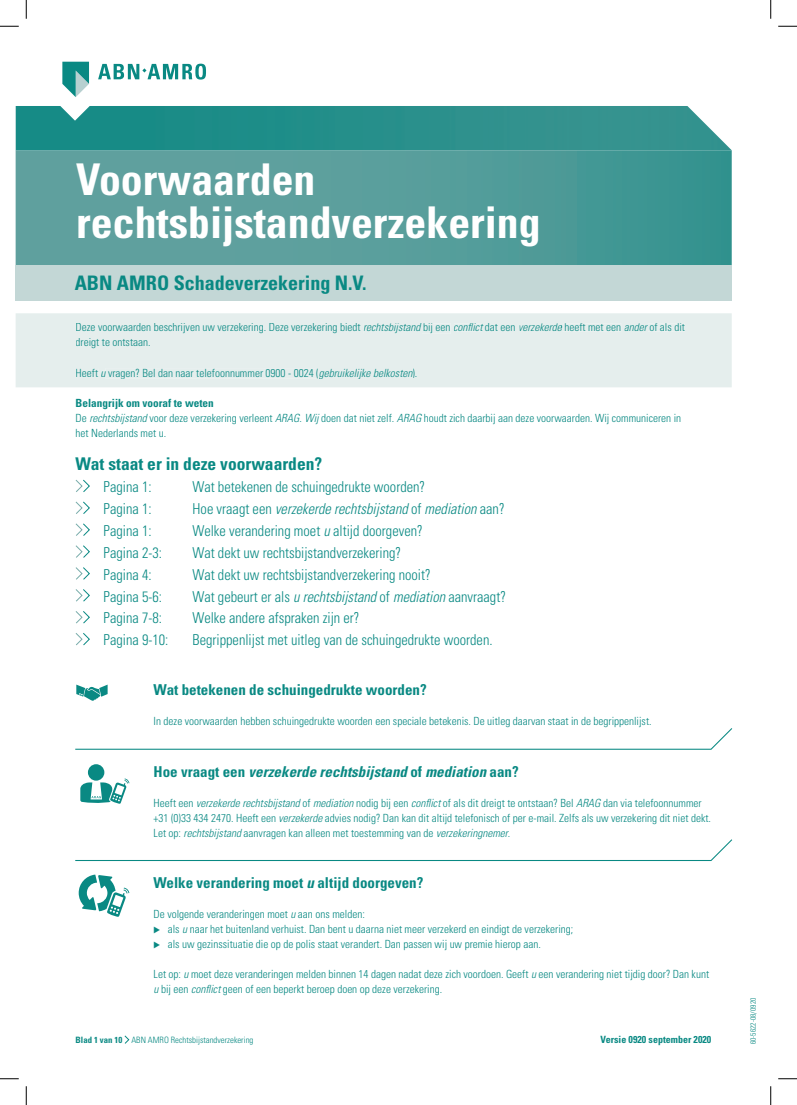
<style>
.page{position:relative;width:797px;height:1105px;background:#fff}
.page>*{position:absolute;margin:0;border:0;box-sizing:border-box;transform-origin:0 0}
.t1{font:700 condensed 43.75px/43.8px "Univers LT Std";color:#fff}
.t2{font:700 condensed 20px "Univers LT Std";color:#098983}
.t3{font:700 condensed 17.5px "Univers LT Std";color:#098983}
.t4{font:300 condensed 15px "Univers LT Std";color:#098983;scale:.96 1}
.t5{font:700 condensed 15px "Univers LT Std";color:#098983}
.t6{font:italic 700 condensed 15px "Univers LT Std";color:#098983}
.t7{font:italic 300 condensed 15px "Univers LT Std";color:#098983;scale:.96 1}
.t8{font:300 condensed 11.25px/15px "Univers LT Std";color:#098983}
.t9{font:700 condensed 10px "Univers LT Std";color:#098983}
.t10{font:300 condensed 8.75px "Univers LT Std";color:#098983}
.t11{font:300 condensed 7.5px "Univers LT Std";color:#098983}
.s1{font-style:italic}
.s2{font-weight:700}
.s3{font-style:normal}
</style>
<div class="page">
<svg style="left:75px;top:728px;width:658px;height:22px"></svg>
<svg style="left:75px;top:839px;width:658px;height:22px"></svg>
<div style="left:88px;top:764px;width:16px;height:17px;background:#098983;border-radius:50%"></div>
<svg style="left:80px;top:778px;width:49px;height:26px"></svg>
<svg style="left:76px;top:685px;width:32px;height:16px"></svg>
<svg style="left:75px;top:479px;width:15px;height:13px"></svg>
<svg style="left:75px;top:501px;width:15px;height:13px"></svg>
<svg style="left:75px;top:523px;width:15px;height:13px"></svg>
<svg style="left:75px;top:545px;width:15px;height:13px"></svg>
<svg style="left:75px;top:567px;width:15px;height:13px"></svg>
<svg style="left:75px;top:589px;width:15px;height:13px"></svg>
<svg style="left:75px;top:611px;width:15px;height:13px"></svg>
<svg style="left:75px;top:633px;width:15px;height:13px"></svg>
<svg style="left:79px;top:874px;width:50px;height:43px"></svg>
<div style="left:16px;top:313px;width:715px;height:74px;background:#e5eeed"></div>
<div style="left:76px;top:323px;width:284px;height:11px;background:#e5eeed"></div>
<div style="left:364px;top:323px;width:56px;height:11px;background:#e5eeed"></div>
<div style="left:483px;top:323px;width:32px;height:9px;background:#e5eeed"></div>
<svg style="left:420px;top:323px;width:63px;height:11px"></svg>
<div style="left:519px;top:323px;width:43px;height:9px;background:#e5eeed"></div>
<svg style="left:562px;top:323px;width:59px;height:9px"></svg>
<div style="left:624px;top:323px;width:23px;height:9px;background:#e5eeed"></div>
<svg style="left:647px;top:323px;width:38px;height:9px"></svg>
<div style="left:76px;top:338px;width:74px;height:11px;background:#e5eeed"></div>
<div style="left:76px;top:368px;width:22px;height:9px;background:#e5eeed"></div>
<div style="left:102px;top:368px;width:216px;height:11px;background:#e5eeed"></div>
<div style="left:319px;top:368px;width:94px;height:11px;background:#e5eeed"></div>
<svg style="left:413px;top:368px;width:3px;height:10px"></svg>
<svg style="left:16px;top:150px;width:715px;height:115px;background:#539c9a"></svg>
<div style="left:16px;top:265px;width:715px;height:36px;background:#c3d7d6"></div>
<img style="left:16px;top:106px;width:715px;height:44px">
<svg style="left:124px;top:1035px;width:5px;height:9px"></svg>
<svg style="left:50px;top:62px;width:156px;height:59px"></svg>
<svg style="left:0;top:25px;width:19px;height:2px"></svg>
<svg style="left:778px;top:25px;width:19px;height:2px"></svg>
<svg style="left:0;top:1078px;width:19px;height:1px"></svg>
<svg style="left:778px;top:1078px;width:19px;height:1px"></svg>
<svg style="left:25px;top:0;width:2px;height:19px"></svg>
<svg style="left:25px;top:1086px;width:2px;height:19px"></svg>
<svg style="left:770px;top:0;width:1px;height:19px"></svg>
<svg style="left:770px;top:1086px;width:1px;height:19px"></svg>
<h1 class="t1" style="left:76px;top:157px;width:466px">Voorwaarden rechtsbijstandverzekering</h1>
<h2 class="t2" style="left:75px;top:270px;width:293px">ABN AMRO Schadeverzekering N.V.</h2>
<p class="t8" style="left:76px;top:320px;width:611px">Deze voorwaarden beschrijven uw verzekering. Deze verzekering biedt <span class="s1">rechtsbijstand</span> bij een <span class="s1">conflict</span> dat een <span class="s1">verzekerde</span> heeft met een <span class="s1">ander</span> of als dit dreigt te ontstaan.</p>
<p class="t8" style="left:76px;top:365px;width:343px">Heeft <span class="s1">u</span> vragen? Bel dan naar telefoonnummer 0900 - 0024 (<span class="s1">gebruikelijke belkosten</span>).</p>
<p class="t8" style="left:76px;top:395px;width:607px"><span class="s2">Belangrijk om vooraf te weten<br></span>De <span class="s1">rechtsbijstand</span> voor deze verzekering verleent <span class="s1">ARAG</span>. <span class="s1">Wij</span> doen dat niet zelf. <span class="s1">ARAG</span> houdt zich daarbij aan deze voorwaarden. Wij communiceren in het Nederlands met u.</p>
<h3 class="t3" style="left:76px;top:453px;width:248px">Wat staat er in deze voorwaarden?</h3>
<h3 class="t4" style="left:104px;top:478px;width:51px">Pagina 1:</h3>
<h3 class="t4" style="left:193px;top:478px;width:244px">Wat betekenen de schuingedrukte woorden?</h3>
<h3 class="t4" style="left:104px;top:500px;width:51px">Pagina 1:</h3>
<h3 class="t7" style="left:193px;top:500px;width:326px"><span class="s3">Hoe vraagt een</span> verzekerde rechtsbijstand <span class="s3">of</span> mediation <span class="s3">aan?</span></h3>
<h3 class="t4" style="left:104px;top:522px;width:51px">Pagina 1:</h3>
<h3 class="t4" style="left:193px;top:522px;width:241px">Welke verandering moet <span class="s1">u</span> altijd doorgeven?</h3>
<h3 class="t4" style="left:104px;top:543px;width:62px">Pagina 2-3:</h3>
<h3 class="t4" style="left:193px;top:543px;width:219px">Wat dekt uw rechtsbijstandverzekering?</h3>
<h3 class="t4" style="left:104px;top:565px;width:51px">Pagina 4:</h3>
<h3 class="t4" style="left:193px;top:565px;width:249px">Wat dekt uw rechtsbijstandverzekering nooit?</h3>
<h3 class="t4" style="left:104px;top:587px;width:62px">Pagina 5-6:</h3>
<h3 class="t4" style="left:193px;top:587px;width:328px">Wat gebeurt er als <span class="s1">u rechtsbijstand</span> of <span class="s1">mediation</span> aanvraagt?</h3>
<h3 class="t4" style="left:104px;top:609px;width:62px">Pagina 7-8:</h3>
<h3 class="t4" style="left:193px;top:609px;width:175px">Welke andere afspraken zijn er?</h3>
<h3 class="t4" style="left:104px;top:631px;width:69px">Pagina 9-10:</h3>
<h3 class="t4" style="left:193px;top:631px;width:314px">Begrippenlijst met uitleg van de schuingedrukte woorden.</h3>
<h3 class="t5" style="left:154px;top:681px;width:275px">Wat betekenen de schuingedrukte woorden?</h3>
<p class="t8" style="left:154px;top:714px;width:499px">In deze voorwaarden hebben schuingedrukte woorden een speciale betekenis. De uitleg daarvan staat in de begrippenlijst.</p>
<h3 class="t6" style="left:154px;top:762px;width:366px"><span class="s3">Hoe vraagt een</span> verzekerde rechtsbijstand <span class="s3">of</span> mediation <span class="s3">aan?</span></h3>
<p class="t8" style="left:154px;top:795px;width:559px">Heeft een <span class="s1">verzekerde rechtsbijstand</span> of <span class="s1">mediation</span> nodig bij een <span class="s1">conflict</span> of als dit dreigt te ontstaan? Bel <span class="s1">ARAG</span> dan via telefoonnummer +31 (0)33 434 2470. Heeft een <span class="s1">verzekerde</span> advies nodig? Dan kan dit altijd telefonisch of per e-mail. Zelfs als uw verzekering dit niet dekt.<br>Let op: <span class="s1">rechtsbijstand</span> aanvragen kan alleen met toestemming van de <span class="s1">verzekeringnemer</span>.</p>
<h3 class="t5" style="left:154px;top:873px;width:271px">Welke verandering moet <span class="s1">u</span> altijd doorgeven?</h3>
<p class="t8" style="left:168px;top:906px;width:407px;text-indent:-14px">De volgende veranderingen moet <span class="s1">u</span> aan ons melden:<br>als <span class="s1">u</span> naar het buitenland verhuist. Dan bent u daarna niet meer verzekerd en eindigt de verzekering; als uw gezinssituatie die op de polis staat verandert. Dan passen wij uw premie hierop aan.</p>
<p class="t8" style="left:154px;top:966px;width:557px">Let op: <span class="s1">u</span> moet deze veranderingen melden binnen 14 dagen nadat deze zich voordoen. Geeft <span class="s1">u</span> een verandering niet tijdig door? Dan kunt <span class="s1">u</span> bij een <span class="s1">conflict</span> geen of een beperkt beroep doen op deze verzekering.</p>
<p class="t10" style="left:76px;top:1034px;width:179px"><span class="s2">Blad 1 van 10</span> ABN AMRO Rechtsbijstandverzekering</p>
<p class="t9" style="left:600px;top:1033px;width:112px">Versie 0920 september 2020</p>
<p class="t11" style="left:748px;top:1044px;width:48px;rotate:-90deg">60-5622-08/0920</p>
</div>
